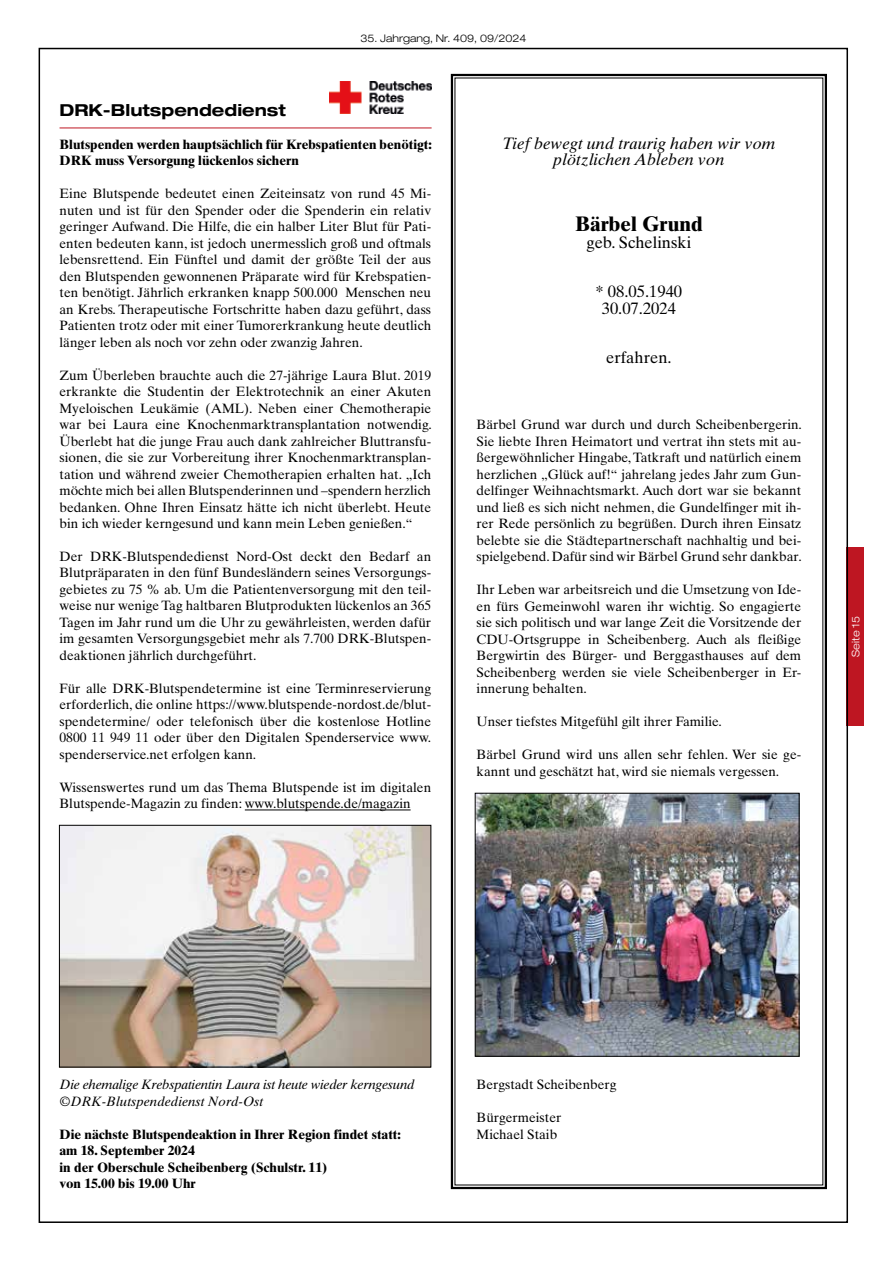
<style>
.page{position:relative;width:893px;height:1263px;background:#fff}
.page>*{position:absolute;margin:0;border:0;box-sizing:border-box;transform-origin:0 0}
.t1{font:700 21px "Times Ten East A";color:#000}
.t2{font:italic 16.5px/16.5px "Times Ten";color:#000;text-align:center}
.t3{font:16.5px/16.5px "Times Ten";color:#000;text-align:center}
.t4{font:700 expanded 16.5px "Helvetica Neue";color:#000}
.t5{font:13.5px/16.5px "Times Ten";color:#000;text-align:justify}
.t6{font:700 13.5px/16.5px "Times Ten East A";color:#000}
.t7{font:italic 13.5px/16.5px "Times Ten";letter-spacing:-.02em;color:#000}
.t8{font:300 expanded 10.5px "Helvetica Neue";color:#000}
.t9{font:300 expanded 10.5px "Helvetica Neue";color:#fff}
</style>
<div class="page">
<div style="left:847px;top:547px;width:17px;height:179px;background:#be1622"></div>
<hr style="left:245px;top:810px;width:166px;height:1px;background:#000">
<hr style="left:60px;top:128px;width:372px;height:1px;background:#be1622">
<svg style="left:450px;top:73px;width:377px;height:1117px"></svg>
<img style="left:61px;top:827px;width:368px;height:238px">
<div style="left:59px;top:825px;width:372px;height:242px;border:1px solid #000"></div>
<img style="left:329px;top:81px;width:103px;height:33px">
<img style="left:477px;top:795px;width:320px;height:259px">
<div style="left:475px;top:793px;width:324px;height:263px;border:1px solid #000"></div>
<p class="t8" style="left:360px;top:32px;width:168px">35. Jahrgang, Nr. 409, 09/2024</p>
<p class="t4" style="left:60px;top:99px;width:228px">DRK-Blutspendedienst</p>
<p class="t6" style="left:60px;top:135px;width:374px">Blutspenden werden hauptsächlich für Krebspatienten benötigt:<br>DRK muss Versorgung lückenlos sichern</p>
<p class="t5" style="left:60px;top:185px;width:373px">Eine Blutspende bedeutet einen Zeiteinsatz von rund 45 Mi&shy;nuten und ist für den Spender oder die Spenderin ein relativ geringer Aufwand. Die Hilfe, die ein halber Liter Blut für Pati&shy;enten bedeuten kann, ist jedoch unermesslich groß und oftmals lebensrettend. Ein Fünftel und damit der größte Teil der aus den Blutspenden gewonnenen Präparate wird für Krebspatien&shy;ten benötigt. Jährlich erkranken knapp 500.000 Menschen neu an Krebs. Therapeutische Fortschritte haben dazu geführt, dass Patienten trotz oder mit einer Tumorerkrankung heute deutlich länger leben als noch vor zehn oder zwanzig Jahren.</p>
<p class="t5" style="left:60px;top:367px;width:374px">Zum Überleben brauchte auch die 27-jährige Laura Blut. 2019 erkrankte die Studentin der Elektrotechnik an einer Akuten Myeloischen Leukämie (AML). Neben einer Chemotherapie war bei Laura eine Knochenmarktransplantation notwendig.<br>Überlebt hat die junge Frau auch dank zahlreicher Bluttransfu&shy;sionen, die sie zur Vorbereitung ihrer Knochenmarktransplan&shy;tation und während zweier Chemotherapien erhalten hat. „Ich möchte mich bei allen Blutspenderinnen und –spendern herzlich bedanken. Ohne Ihren Einsatz hätte ich nicht überlebt. Heute bin ich wieder kerngesund und kann mein Leben genießen.“</p>
<p class="t5" style="left:60px;top:548px;width:373px">Der DRK-Blutspendedienst Nord-Ost deckt den Bedarf an Blutpräparaten in den fünf Bundesländern seines Versorgungs&shy;gebietes zu 75 % ab. Um die Patientenversorgung mit den teil&shy;weise nur wenige Tag haltbaren Blutprodukten lückenlos an 365<br>Tagen im Jahr rund um die Uhr zu gewährleisten, werden dafür im gesamten Versorgungsgebiet mehr als 7.700 DRK-Blutspen&shy;deaktionen jährlich durchgeführt.</p>
<p class="t5" style="left:60px;top:680px;width:373px">Für alle DRK-Blutspendetermine ist eine Terminreservierung erforderlich, die online https://www.blutspende-nordost.de/blut&shy;spendetermine/ oder telefonisch über die kostenlose Hotline 0800 11 949 11 oder über den Digitalen Spenderservice www. spenderservice.net erfolgen kann.</p>
<p class="t5" style="left:60px;top:779px;width:373px">Wissenswertes rund um das Thema Blutspende ist im digitalen<br>Blutspende-Magazin zu finden: www.blutspende.de/magazin</p>
<p class="t2" style="left:502px;top:134px;width:275px">Tief bewegt und traurig haben wir vom plötzlichen Ableben von</p>
<h1 class="t1" style="left:575px;top:211px;width:129px">Bärbel Grund</h1>
<p class="t3" style="left:586px;top:234px;width:106px">geb. Schelinski</p>
<p class="t3" style="left:596px;top:283px;width:88px">* 08.05.1940<br>30.07.2024</p>
<p class="t3" style="left:606px;top:349px;width:67px">erfahren.</p>
<p class="t5" style="left:477px;top:416px;width:327px">Bärbel Grund war durch und durch Scheibenbergerin.<br>Sie liebte Ihren Heimatort und vertrat ihn stets mit au&shy;ßergewöhnlicher Hingabe, Tatkraft und natürlich einem herzlichen „Glück auf!“ jahrelang jedes Jahr zum Gun&shy;delfinger Weihnachtsmarkt. Auch dort war sie bekannt und ließ es sich nicht nehmen, die Gundelfinger mit ih&shy;rer Rede persönlich zu begrüßen. Durch ihren Einsatz belebte sie die Städtepartnerschaft nachhaltig und bei&shy;spielgebend. Dafür sind wir Bärbel Grund sehr dankbar.</p>
<p class="t5" style="left:477px;top:581px;width:326px">Ihr Leben war arbeitsreich und die Umsetzung von Ide&shy;en fürs Gemeinwohl waren ihr wichtig. So engagierte sie sich politisch und war lange Zeit die Vorsitzende der CDU-Ortsgruppe in Scheibenberg. Auch als fleißige Bergwirtin des Bürger- und Berggasthauses auf dem Scheibenberg werden sie viele Scheibenberger in Er&shy;innerung behalten.</p>
<p class="t5" style="left:477px;top:713px;width:247px">Unser tiefstes Mitgefühl gilt ihrer Familie.</p>
<p class="t5" style="left:477px;top:746px;width:326px">Bärbel Grund wird uns allen sehr fehlen. Wer sie ge&shy;kannt und geschätzt hat, wird sie niemals vergessen.</p>
<p class="t9" style="left:849px;top:657px;width:42px;rotate:-90deg">Seite 15</p>
<p class="t7" style="left:60px;top:1076px;width:357px">Die ehemalige Krebspatientin Laura ist heute wieder kerngesund ©DRK-Blutspendedienst Nord-Ost</p>
<p class="t6" style="left:60px;top:1125px;width:343px">Die nächste Blutspendeaktion in Ihrer Region findet statt: am 18. September 2024<br>in der Oberschule Scheibenberg (Schulstr. 11)<br>von 15.00 bis 19.00 Uhr</p>
<p class="t5" style="left:477px;top:1076px;width:141px">Bergstadt Scheibenberg</p>
<p class="t5" style="left:477px;top:1109px;width:86px">Bürgermeister<br>Michael Staib</p>
</div>
